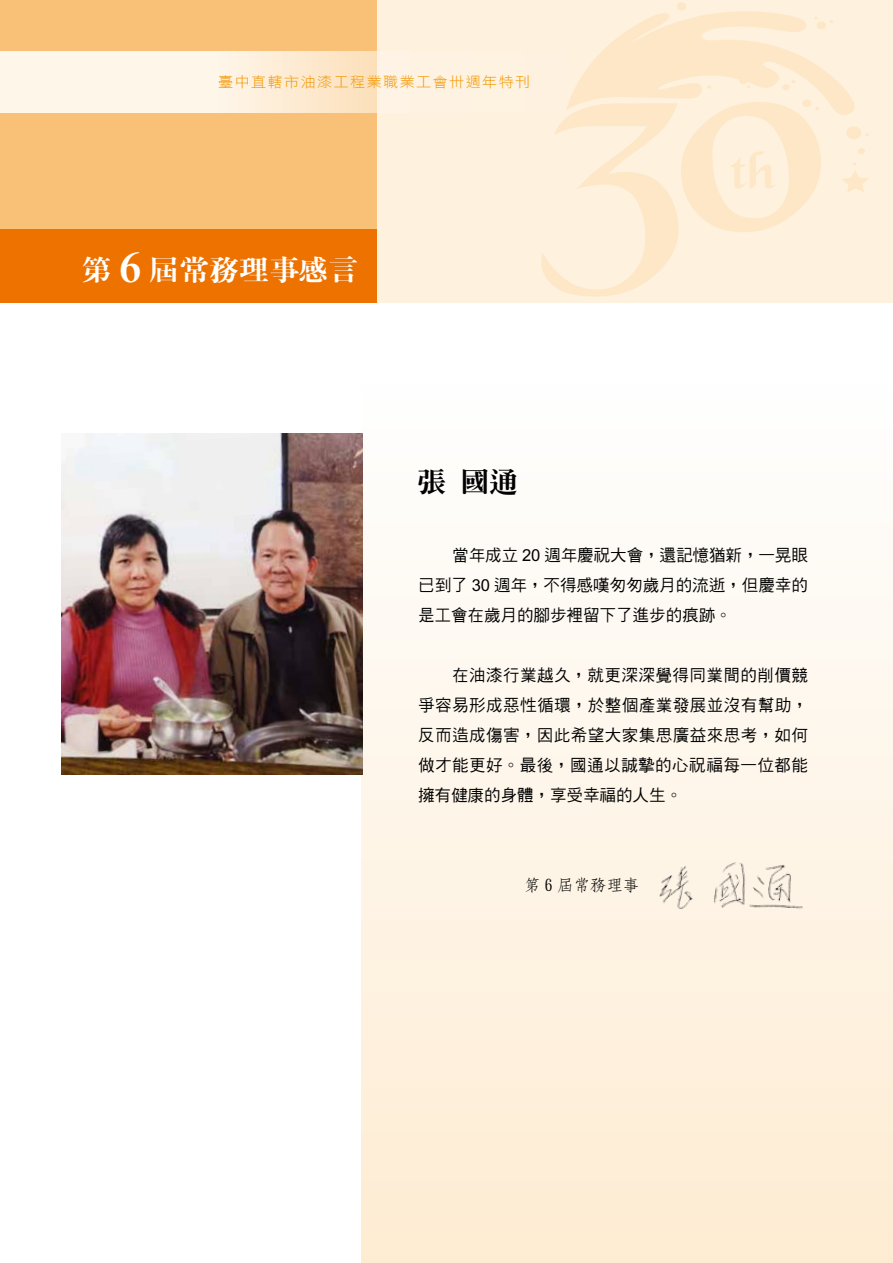
<style>
.page{position:relative;width:893px;height:1263px;background:#fff}
.page>*{position:absolute;margin:0;border:0;box-sizing:border-box;transform-origin:0 0}
.t1{font:28.5px "DF Ming XB WIN BF";color:#fff;scale:1.05 1}
.t2{font:27px "ID Ming Extra";color:#000;scale:1.05 1}
.t3{font:16.5px/30px "DF Hei Md HKP BF";color:#000;text-align:justify}
.t4{font:16.5px "DF Fang Song Md HK BF";color:#000}
.t5{font:14.25px "DF Li Hei Lt WIN BF";letter-spacing:.1em;color:#f39700;scale:1.05 1}
.s1{font-size:42.75px}
</style>
<div class="page">
<hr style="left:0;top:385px;width:1px;height:878px;background:#feecd2">
<div style="left:361px;top:385px;width:532px;height:878px;background:linear-gradient(to bottom,#fefefe,#feecd2)"></div>
<div style="left:0;top:0;width:893px;height:303px;background:#fef1de"></div>
<div style="left:0;top:0;width:376px;height:303px;background:#f9c177"></div>
<div style="left:0;top:230px;width:376px;height:73px;background:#ed7200"></div>
<svg style="left:0;top:51px;width:377px;height:62px;background:#fef1df"></svg>
<svg style="left:541px;top:2px;width:328px;height:294px"></svg>
<img style="left:62px;top:434px;width:300px;height:340px">
<img style="left:657px;top:861px;width:149px;height:50px">
<p class="t5" style="left:218px;top:75px;width:299px">臺中直轄市油漆工程業職業工會卅週年特刊</p>
<h1 class="t1" style="left:82px;top:255px;width:266px">第 <span class="s1">6</span> 屆常務理事感言</h1>
<h2 class="t2" style="left:418px;top:468px;width:96px">張 國通</h2>
<p class="t3" style="left:418px;top:540px;width:391px;text-indent:34px">當年成立 20 週年慶祝大會，還記憶猶新，一晃眼已到了 30 週年，不得感嘆匆匆歲月的流逝，但慶幸的是工會在歲月的腳步裡留下了進步的痕跡。</p>
<p class="t3" style="left:418px;top:660px;width:391px;text-indent:34px">在油漆行業越久，就更深深覺得同業間的削價競爭容易形成惡性循環，於整個產業發展並沒有幫助，反而造成傷害，因此希望大家集思廣益來思考，如何做才能更好。最後，國通以誠摯的心祝福每一位都能擁有健康的身體，享受幸福的人生。</p>
<p class="t4" style="left:524px;top:876px;width:117px">第 6 屆常務理事</p>
</div>
